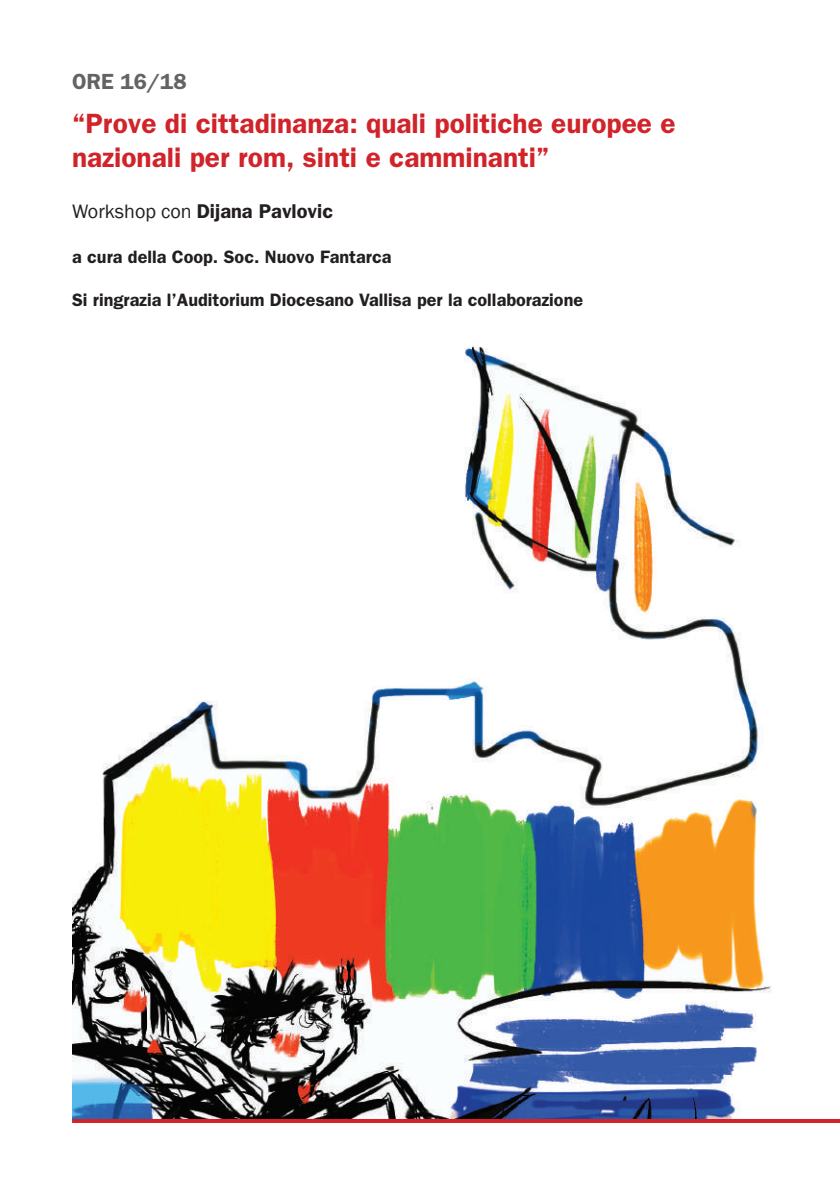
<style>
.page{position:relative;width:840px;height:1191px;background:#fff}
.page>*{position:absolute;margin:0;border:0;box-sizing:border-box;transform-origin:0 0}
.t1{font:600 28px/33.6px "Franklin Gothic";color:#d1232a}
.t2{font:600 22px "Franklin Gothic";color:#636366}
.t3{font:600 20px "Franklin Gothic";color:#231f20}
.t4{font:600 18px "Franklin Gothic";color:#231f20}
.s1{font-weight:400}
</style>
<div class="page">
<img style="left:72px;top:345px;width:700px;height:774px">
<hr style="left:72px;top:1119px;width:767px;height:4px;background:#d1232a">
<p class="t2" style="left:72px;top:68px;width:116px">ORE 16/18</p>
<h1 class="t1" style="left:72px;top:107px;width:604px">“Prove di cittadinanza: quali politiche europee e nazionali per rom, sinti e camminanti”</h1>
<p class="t3" style="left:72px;top:199px;width:262px"><span class="s1">Workshop con</span> Dijana Pavlovic</p>
<p class="t4" style="left:72px;top:246px;width:321px">a cura della Coop. Soc. Nuovo Fantarca</p>
<p class="t4" style="left:72px;top:289px;width:512px">Si ringrazia l’Auditorium Diocesano Vallisa per la collaborazione</p>
</div>
